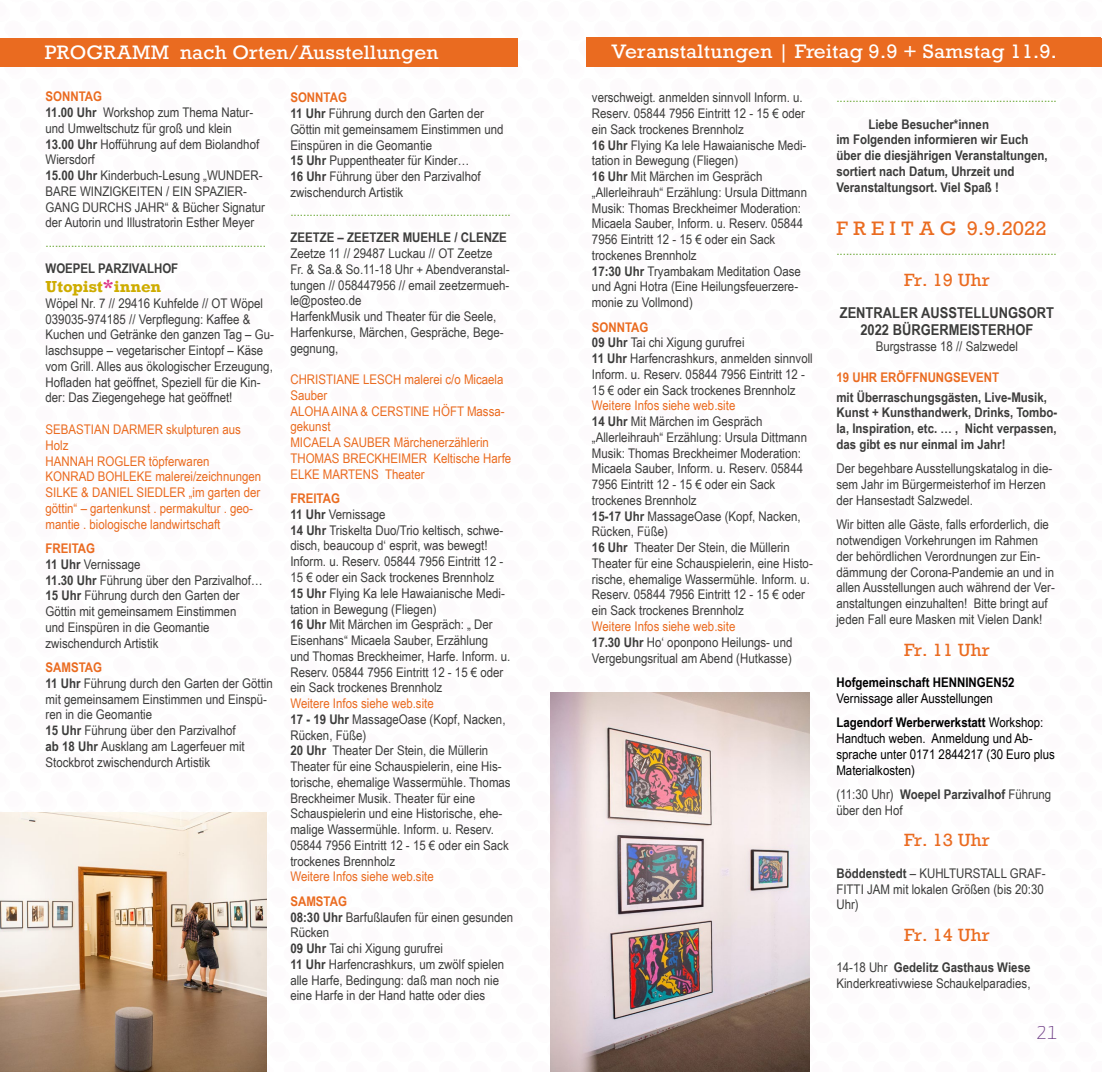
<style>
.page{position:relative;width:1102px;height:1072px;background:#fff}
.page>*{position:absolute;margin:0;border:0;box-sizing:border-box;transform-origin:0 0}
.t1{font:100 21.7px "Yanone Kaffeesatz";color:#6a3882;scale:1.05 1}
.t2{font:18.2px "Rockwell";letter-spacing:.01em;color:#fff;scale:1.05 1}
.t3{font:18.2px "Rockwell";color:#ea6b20;scale:1.05 1}
.t4{font:16.62px "Rockwell";color:#ea6b20;scale:1.05 1}
.t5{font:700 15.05px/17.5px "Arial Narrow";color:#3c3c3b;text-align:center;scale:1.05 1}
.t6{font:700 15.05px "Rockwell";letter-spacing:-.01em;color:#ceac00;scale:1.05 1}
.t7{font:13.3px/15.8px "Arial Narrow";color:#3c3c3b;scale:1.05 1}
.t8{font:13.3px/15.8px "Arial Narrow";color:#ea6b20;scale:1.05 1}
.t9{font:700 13.3px/15.8px "Arial Narrow";color:#3c3c3b;scale:1.05 1}
.t10{font:13.3px "Arial Narrow";color:#67a530;scale:1.05 1}
.t11{font:13.3px/15.8px "Arial Narrow";color:#000;scale:1.05 1}
.t12{font:700 13.3px "Arial Narrow";color:#000;scale:1.05 1}
.t13{font:700 13.3px "Arial Narrow";color:#ea6b20;scale:1.05 1}
.s1{font-weight:700;color:#ea6b20}
.s2{font-weight:700}
.s3{font-size:16.62px;color:#dd3488}
.s4{color:#ea6b20}
</style>
<div class="page">
<div style="left:586px;top:38px;width:514px;height:28px;background:#ea6b20"></div>
<div style="left:586px;top:39px;width:515px;height:28px;background:#ea6b20"></div>
<div style="left:0;top:39px;width:517px;height:28px;background:#ea6b20"></div>
<img style="left:0;top:812px;width:267px;height:259px">
<img style="left:551px;top:692px;width:258px;height:379px">
<h2 class="t2" style="left:45px;top:42px;width:377px">PROGRAMM nach Orten/Ausstellungen</h2>
<p class="t7" style="left:46px;top:88px;width:210px"><span class="s1">SONNTAG<br></span><span class="s2">11.00 Uhr</span> Workshop zum Thema Natur&shy;und Umweltschutz für groß und klein<br><span class="s2">13.00 Uhr</span> Hofführung auf dem Biolandhof<br>Wiersdorf<br><span class="s2">15.00 Uhr</span> Kinderbuch-Lesung „WUNDER-<br>BARE WINZIGKEITEN / EIN SPAZIER-<br>GANG DURCHS JAHR“ &amp; Bücher Signatur der Autorin und Illustratorin Esther Meyer</p>
<p class="t10" style="left:46px;top:232px;width:211px">.....................................................................</p>
<p class="t9" style="left:46px;top:260px;width:128px">WOEPEL PARZIVALHOF</p>
<p class="t6" style="left:46px;top:277px;width:112px">Utopist<span class="s3">*</span>innen</p>
<p class="t7" style="left:46px;top:295px;width:219px">Wöpel Nr. 7 // 29416 Kuhfelde // OT Wöpel 039035-974185 // Verpflegung: Kaffee &amp; Kuchen und Getränke den ganzen Tag – Gu&shy;laschsuppe – vegetarischer Eintopf – Käse vom Grill. Alles aus ökologischer Erzeugung, Hofladen hat geöffnet, Speziell für die Kin&shy;der: Das Ziegengehege hat geöffnet!</p>
<p class="t8" style="left:46px;top:421px;width:207px">SEBASTIAN DARMER skulpturen aus<br>Holz<br>HANNAH ROGLER töpferwaren<br>KONRAD BOHLEKE malerei/zeichnungen<br>SILKE &amp; DANIEL SIEDLER „im garten der göttin“ – gartenkunst . permakultur . geo&shy;mantie . biologische landwirtschaft</p>
<p class="t7" style="left:46px;top:540px;width:208px"><span class="s1">FREITAG<br></span><span class="s2">11 Uhr</span> Vernissage<br><span class="s2">11.30 Uhr</span> Führung über den Parzivalhof…<br><span class="s2">15 Uhr</span> Führung durch den Garten der<br>Göttin mit gemeinsamem Einstimmen<br>und Einspüren in die Geomantie zwischendurch Artistik</p>
<p class="t7" style="left:46px;top:659px;width:218px"><span class="s1">SAMSTAG<br></span><span class="s2">11 Uhr</span> Führung durch den Garten der Göttin mit gemeinsamem Einstimmen und Einspü&shy;ren in die Geomantie<br><span class="s2">15 Uhr</span> Führung über den Parzivalhof<br><span class="s2">ab 18 Uhr</span> Ausklang am Lagerfeuer mit<br>Stockbrot zwischendurch Artistik</p>
<p class="t7" style="left:290px;top:89px;width:204px"><span class="s1">SONNTAG<br></span><span class="s2">11 Uhr</span> Führung durch den Garten der<br>Göttin mit gemeinsamem Einstimmen und<br>Einspüren in die Geomantie<br><span class="s2">15 Uhr</span> Puppentheater für Kinder…<br><span class="s2">16 Uhr</span> Führung über den Parzivalhof zwischendurch Artistik</p>
<p class="t10" style="left:290px;top:201px;width:211px">.....................................................................</p>
<p class="t9" style="left:290px;top:229px;width:207px">ZEETZE – ZEETZER MUEHLE / CLENZE</p>
<p class="t7" style="left:290px;top:245px;width:210px">Zeetze 11 // 29487 Luckau // OT Zeetze<br>Fr. &amp; Sa.&amp; So.11-18 Uhr + Abendveranstal&shy;tungen // 058447956 // email zeetzermueh&shy;le@posteo.de<br>HarfenkMusik und Theater für die Seele,<br>Harfenkurse, Märchen, Gespräche, Bege&shy;gegnung,</p>
<p class="t8" style="left:290px;top:371px;width:212px">CHRISTIANE LESCH malerei c/o Micaela<br>Sauber<br>ALOHA AINA &amp; CERSTINE HÖFT Massa&shy;gekunst<br>MICAELA SAUBER Märchenerzählerin<br>THOMAS BRECKHEIMER Keltische Harfe<br>ELKE MARTENS Theater</p>
<p class="t7" style="left:290px;top:490px;width:211px"><span class="s1">FREITAG<br></span><span class="s2">11 Uhr</span> Vernissage<br><span class="s2">14 Uhr</span> Triskelta Duo/Trio keltisch, schwe&shy;disch, beaucoup d‘ esprit, was bewegt!<br>Inform. u. Reserv. 05844 7956 Eintritt 12 - 15 € oder ein Sack trockenes Brennholz<br><span class="s2">15 Uhr</span> Flying Ka lele Hawaianische Medi&shy;tation in Bewegung (Fliegen)<br><span class="s2">16 Uhr</span> Mit Märchen im Gespräch: „ Der Eisenhans“ Micaela Sauber, Erzählung und Thomas Breckheimer, Harfe. Inform. u.<br>Reserv. 05844 7956 Eintritt 12 - 15 € oder ein Sack trockenes Brennholz</p>
<p class="t7" style="left:290px;top:695px;width:211px"><span class="s4">Weitere Infos siehe web.site<br></span><span class="s2">17 - 19 Uhr</span> MassageOase (Kopf, Nacken, Rücken, Füße)<br><span class="s2">20 Uhr</span> Theater Der Stein, die Müllerin Theater für eine Schauspielerin, eine His&shy;torische, ehemalige Wassermühle. Thomas Breckheimer Musik. Theater für eine Schauspielerin und eine Historische, ehe&shy;malige Wassermühle. Inform. u. Reserv.<br>05844 7956 Eintritt 12 - 15 € oder ein Sack trockenes Brennholz</p>
<p class="t8" style="left:290px;top:868px;width:138px">Weitere Infos siehe web.site</p>
<p class="t7" style="left:290px;top:892px;width:214px"><span class="s1">SAMSTAG<br></span><span class="s2">08:30 Uhr</span> Barfußlaufen für einen gesunden<br>Rücken<br><span class="s2">09 Uhr</span> Tai chi Xigung gurufrei<br><span class="s2">11 Uhr</span> Harfencrashkurs, um zwölf spielen alle Harfe, Bedingung: daß man noch nie eine Harfe in der Hand hatte oder dies</p>
<h2 class="t2" style="left:663px;top:40px;width:377px">PROGRAMM nach Orten/Ausstellungen</h2>
<h2 class="t2" style="left:611px;top:40px;width:426px">Veranstaltungen | Freitag 9.9 + Samstag 11.9.</h2>
<p class="t7" style="left:592px;top:89px;width:206px">verschweigt. anmelden sinnvoll Inform. u.<br>Reserv. 05844 7956 Eintritt 12 - 15 € oder ein Sack trockenes Brennholz<br><span class="s2">16 Uhr</span> Flying Ka lele Hawaianische Medi&shy;tation in Bewegung (Fliegen)<br><span class="s2">16 Uhr</span> Mit Märchen im Gespräch „Allerleihrauh“ Erzählung: Ursula Dittmann Musik: Thomas Breckheimer Moderation:<br>Micaela Sauber, Inform. u. Reserv. 05844<br>7956 Eintritt 12 - 15 € oder ein Sack trockenes Brennholz<br><span class="s2">17:30 Uhr</span> Tryambakam Meditation Oase und Agni Hotra (Eine Heilungsfeuerzere&shy;monie zu Vollmond)</p>
<p class="t7" style="left:592px;top:318px;width:212px"><span class="s1">SONNTAG<br></span><span class="s2">09 Uhr</span> Tai chi Xigung gurufrei<br><span class="s2">11 Uhr</span> Harfencrashkurs, anmelden sinnvoll<br>Inform. u. Reserv. 05844 7956 Eintritt 12 -<br>15 € oder ein Sack trockenes Brennholz</p>
<p class="t7" style="left:592px;top:397px;width:212px"><span class="s4">Weitere Infos siehe web.site<br></span><span class="s2">14 Uhr</span> Mit Märchen im Gespräch „Allerleihrauh“ Erzählung: Ursula Dittmann Musik: Thomas Breckheimer Moderation:<br>Micaela Sauber, Inform. u. Reserv. 05844<br>7956 Eintritt 12 - 15 € oder ein Sack trockenes Brennholz<br><span class="s2">15-17 Uhr</span> MassageOase (Kopf, Nacken, Rücken, Füße)<br><span class="s2">16 Uhr</span> Theater Der Stein, die Müllerin Theater für eine Schauspielerin, eine Histo&shy;rische, ehemalige Wassermühle. Inform. u.<br>Reserv. 05844 7956 Eintritt 12 - 15 € oder ein Sack trockenes Brennholz</p>
<p class="t7" style="left:592px;top:618px;width:192px"><span class="s4">Weitere Infos siehe web.site<br></span><span class="s2">17.30 Uhr</span> Ho‘ oponpono Heilungs- und<br>Vergebungsritual am Abend (Hutkasse)</p>
<p class="t10" style="left:836px;top:88px;width:211px">.....................................................................</p>
<p class="t9" style="left:836px;top:115px;width:203px;text-indent:32px">Liebe Besucher*innen<br>im Folgenden informieren wir Euch über die diesjährigen Veranstaltungen, sortiert nach Datum, Uhrzeit und<br>Veranstaltungsort. Viel Spaß !</p>
<h2 class="t3" style="left:836px;top:217px;width:202px">F R E I T A G 9.9.2022</h2>
<p class="t10" style="left:836px;top:240px;width:211px">.....................................................................</p>
<p class="t4" style="left:903px;top:270px;width:83px">Fr. 19 Uhr</p>
<p class="t5" style="left:839px;top:303px;width:205px">ZENTRALER AUSSTELLUNGSORT<br>2022 BÜRGERMEISTERHOF</p>
<p class="t7" style="left:875px;top:338px;width:137px">Burgstrasse 18 // Salzwedel</p>
<p class="t13" style="left:836px;top:367px;width:156px">19 UHR ERÖFFNUNGSEVENT</p>
<p class="t9" style="left:836px;top:388px;width:212px">mit Überraschungsgästen, Live-Musik, Kunst + Kunsthandwerk, Drinks, Tombo&shy;la, Inspiration, etc. … , Nicht verpassen, das gibt es nur einmal im Jahr!</p>
<p class="t7" style="left:836px;top:460px;width:207px">Der begehbare Ausstellungskatalog in die&shy;sem Jahr im Bürgermeisterhof im Herzen der Hansestadt Salzwedel.</p>
<p class="t7" style="left:836px;top:516px;width:209px">Wir bitten alle Gäste, falls erforderlich, die notwendigen Vorkehrungen im Rahmen der behördlichen Verordnungen zur Ein&shy;dämmung der Corona-Pandemie an und in allen Ausstellungen auch während der Ver&shy;anstaltungen einzuhalten! Bitte bringt auf jeden Fall eure Masken mit Vielen Dank!</p>
<p class="t4" style="left:903px;top:639px;width:83px">Fr. 11 Uhr</p>
<p class="t12" style="left:836px;top:672px;width:171px">Hofgemeinschaft HENNINGEN52</p>
<p class="t11" style="left:836px;top:685px;width:199px;line-height:24.5px">Vernissage aller Ausstellungen<br><span class="s2">Lagendorf Werberwerkstatt</span> Workshop:</p>
<p class="t11" style="left:836px;top:730px;width:209px">Handtuch weben. Anmeldung und Ab&shy;sprache unter 0171 2844217 (30 Euro plus<br>Materialkosten)</p>
<p class="t7" style="left:836px;top:786px;width:206px">(11:30 Uhr) <span class="s2">Woepel Parzivalhof</span> Führung über den Hof</p>
<p class="t4" style="left:903px;top:830px;width:83px">Fr. 13 Uhr</p>
<p class="t7" style="left:836px;top:864px;width:201px"><span class="s2">Böddenstedt</span> – KUHLTURSTALL GRAF-<br>FITTI JAM mit lokalen Größen (bis 20:30<br>Uhr)</p>
<p class="t4" style="left:903px;top:924px;width:83px">Fr. 14 Uhr</p>
<p class="t7" style="left:836px;top:959px;width:186px">14-18 Uhr <span class="s2">Gedelitz Gasthaus Wiese<br></span>Kinderkreativwiese Schaukelparadies,</p>
<h1 class="t1" style="left:1036px;top:1018px;width:21px">21</h1>
</div>
